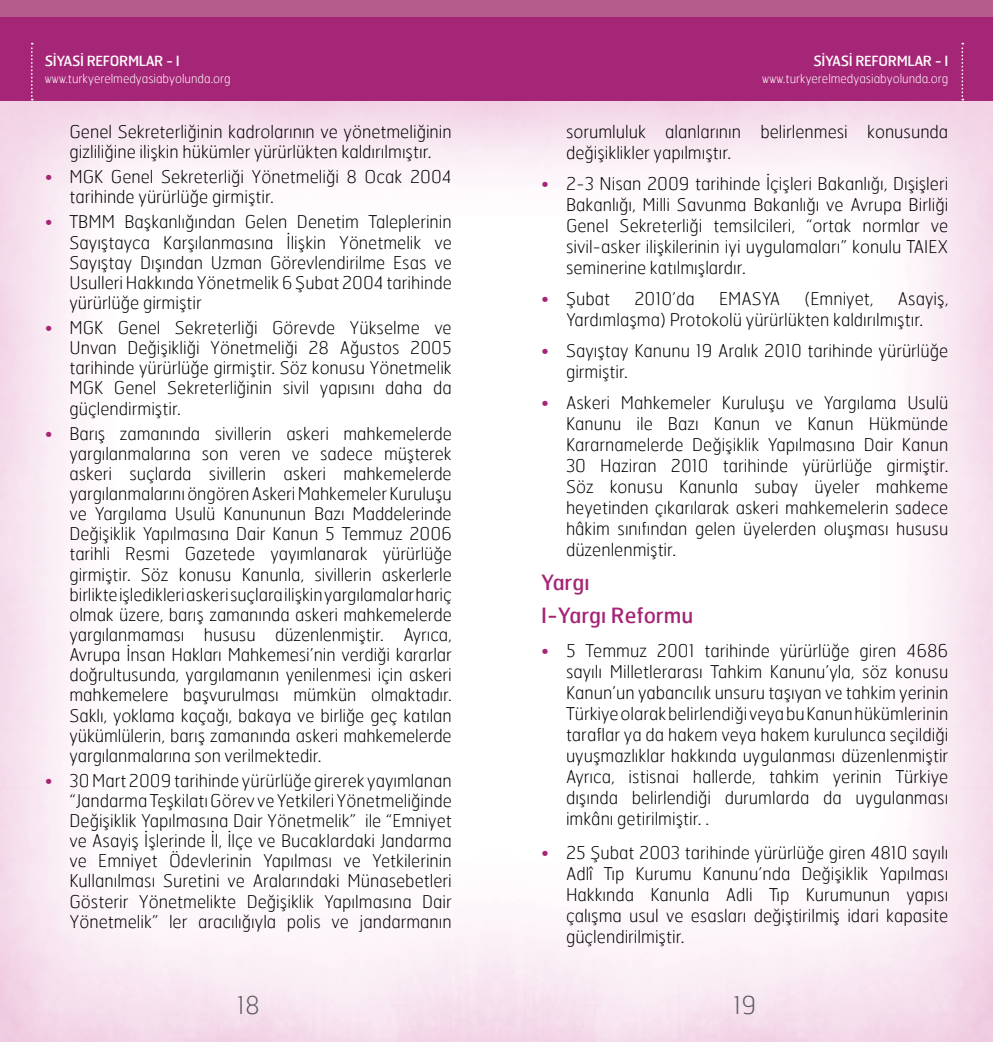
<style>
.page{position:relative;width:993px;height:1042px;background:#fff}
.page>*{position:absolute;margin:0;border:0;box-sizing:border-box;transform-origin:0 0}
.t1{font:100 24.5px "Hermes";color:#58595b}
.t2{font:21px/33.4px "Hermes";color:#a52576}
.t3{font:100 17.5px/20.1px "Hermes";color:#000;text-align:justify}
.t4{font:14px "Hermes";letter-spacing:-.025em;color:#fff}
.t5{font:100 12.25px "Hermes";color:#fff}
.s1{color:#a52576}
</style>
<div class="page">
<img style="left:0;top:100px;width:992px;height:942px">
<div style="left:0;top:0;width:496px;height:100px;background:#a52576"></div>
<div style="left:496px;top:0;width:496px;height:100px;background:#a52576"></div>
<svg style="left:31px;top:43px;width:2px;height:57px"></svg>
<svg style="left:961px;top:43px;width:1px;height:57px"></svg>
<div style="left:0;top:0;width:496px;height:16px;background:#b55c8d"></div>
<div style="left:496px;top:0;width:496px;height:16px;background:#b55c8d"></div>
<p class="t4" style="left:45px;top:52px;width:136px">SİYASİ REFORMLAR - I</p>
<p class="t4" style="left:813px;top:52px;width:136px">SİYASİ REFORMLAR - I</p>
<p class="t5" style="left:45px;top:71px;width:187px">www.turkyerelmedyasiabyolunda.org</p>
<p class="t5" style="left:762px;top:71px;width:187px">www.turkyerelmedyasiabyolunda.org</p>
<p class="t3" style="left:69px;top:121px;width:383px">Genel Sekreterliğinin kadrolarının ve yönetmeliğinin gizliliğine ilişkin hükümler yürürlükten kaldırılmıştır.</p>
<p class="t3" style="left:69px;top:166px;width:383px;text-indent:-25px"><span class="s1">•</span> MGK Genel Sekreterliği Yönetmeliği 8 Ocak 2004 tarihinde yürürlüğe girmiştir.</p>
<p class="t3" style="left:69px;top:212px;width:383px;text-indent:-25px"><span class="s1">•</span> TBMM Başkanlığından Gelen Denetim Taleplerinin Sayıştayca Karşılanmasına İlişkin Yönetmelik ve Sayıştay Dışından Uzman Görevlendirilme Esas ve Usulleri Hakkında Yönetmelik 6 Şubat 2004 tarihinde yürürlüğe girmiştir</p>
<p class="t3" style="left:69px;top:317px;width:383px;text-indent:-25px"><span class="s1">•</span> MGK Genel Sekreterliği Görevde Yükselme ve Unvan Değişikliği Yönetmeliği 28 Ağustos 2005 tarihinde yürürlüğe girmiştir. Söz konusu Yönetmelik MGK Genel Sekreterliğinin sivil yapısını daha da güçlendirmiştir.</p>
<p class="t3" style="left:69px;top:423px;width:383px;text-indent:-25px"><span class="s1">•</span> Barış zamanında sivillerin askeri mahkemelerde yargılanmalarına son veren ve sadece müşterek askeri suçlarda sivillerin askeri mahkemelerde yargılanmalarını öngören Askeri Mahkemeler Kuruluşu ve Yargılama Usulü Kanununun Bazı Maddelerinde Değişiklik Yapılmasına Dair Kanun 5 Temmuz 2006 tarihli Resmi Gazetede yayımlanarak yürürlüğe girmiştir. Söz konusu Kanunla, sivillerin askerlerle birlikte işledikleri askeri suçlara ilişkin yargılamalar hariç olmak üzere, barış zamanında askeri mahkemelerde yargılanmaması hususu düzenlenmiştir. Ayrıca, Avrupa İnsan Hakları Mahkemesi’nin verdiği kararlar doğrultusunda, yargılamanın yenilenmesi için askeri mahkemelere başvurulması mümkün olmaktadır.<br>Saklı, yoklama kaçağı, bakaya ve birliğe geç katılan yükümlülerin, barış zamanında askeri mahkemelerde yargılanmalarına son verilmektedir.</p>
<p class="t3" style="left:69px;top:770px;width:383px;text-indent:-25px"><span class="s1">•</span> 30 Mart 2009 tarihinde yürürlüğe girerek yayımlanan “Jandarma Teşkilatı Görev ve Yetkileri Yönetmeliğinde Değişiklik Yapılmasına Dair Yönetmelik” ile “Emniyet ve Asayiş İşlerinde İl, İlçe ve Bucaklardaki Jandarma ve Emniyet Ödevlerinin Yapılması ve Yetkilerinin Kullanılması Suretini ve Aralarındaki Münasebetleri Gösterir Yönetmelikte Değişiklik Yapılmasına Dair Yönetmelik” ler aracılığıyla polis ve jandarmanın</p>
<p class="t3" style="left:566px;top:121px;width:383px;line-height:21px">sorumluluk alanlarının belirlenmesi konusunda değişiklikler yapılmıştır.</p>
<p class="t3" style="left:566px;top:173px;width:383px;line-height:21px;text-indent:-25px"><span class="s1">•</span> 2-3 Nisan 2009 tarihinde İçişleri Bakanlığı, Dışişleri Bakanlığı, Milli Savunma Bakanlığı ve Avrupa Birliği Genel Sekreterliği temsilcileri, “ortak normlar ve sivil-asker ilişkilerinin iyi uygulamaları” konulu TAIEX seminerine katılmışlardır.</p>
<p class="t3" style="left:541px;top:288px;width:70px"><span class="s1">•</span> Şubat</p>
<p class="t3" style="left:634px;top:288px;width:62px">2010’da</p>
<p class="t3" style="left:719px;top:288px;width:63px">EMASYA</p>
<p class="t3" style="left:804px;top:288px;width:70px">(Emniyet,</p>
<p class="t3" style="left:566px;top:288px;width:383px;line-height:21px;text-indent:332px">Asayiş,<br>Yardımlaşma) Protokolü yürürlükten kaldırılmıştır.</p>
<p class="t3" style="left:566px;top:340px;width:383px;line-height:21px;text-indent:-25px"><span class="s1">•</span> Sayıştay Kanunu 19 Aralık 2010 tarihinde yürürlüğe girmiştir.</p>
<p class="t3" style="left:566px;top:392px;width:383px;line-height:21px;text-indent:-25px"><span class="s1">•</span> Askeri Mahkemeler Kuruluşu ve Yargılama Usulü Kanunu ile Bazı Kanun ve Kanun Hükmünde Kararnamelerde Değişiklik Yapılmasına Dair Kanun 30 Haziran 2010 tarihinde yürürlüğe girmiştir.<br>Söz konusu Kanunla subay üyeler mahkeme heyetinden çıkarılarak askeri mahkemelerin sadece hâkim sınıfından gelen üyelerden oluşması hususu düzenlenmiştir.</p>
<p class="t2" style="left:541px;top:565px;width:153px">Yargı<br>I-Yargı Reformu</p>
<p class="t3" style="left:566px;top:639px;width:383px;line-height:21px;text-indent:-25px"><span class="s1">•</span> 5 Temmuz 2001 tarihinde yürürlüğe giren 4686 sayılı Milletlerarası Tahkim Kanunu’yla, söz konusu Kanun’un yabancılık unsuru taşıyan ve tahkim yerinin Türkiye olarak belirlendiği veya bu Kanun hükümlerinin taraflar ya da hakem veya hakem kurulunca seçildiği uyuşmazlıklar hakkında uygulanması düzenlenmiştir Ayrıca, istisnai hallerde, tahkim yerinin Türkiye dışında belirlendiği durumlarda da uygulanması imkânı getirilmiştir. .</p>
<p class="t3" style="left:566px;top:841px;width:383px;line-height:21px;text-indent:-25px"><span class="s1">•</span> 25 Şubat 2003 tarihinde yürürlüğe giren 4810 sayılı Adlî Tıp Kurumu Kanunu’nda Değişiklik Yapılması Hakkında Kanunla Adli Tıp Kurumunun yapısı çalışma usul ve esasları değiştirilmiş idari kapasite güçlendirilmiştir.</p>
<h1 class="t1" style="left:237px;top:990px;width:24px">18</h1>
<h1 class="t1" style="left:732px;top:990px;width:25px">19</h1>
</div>
